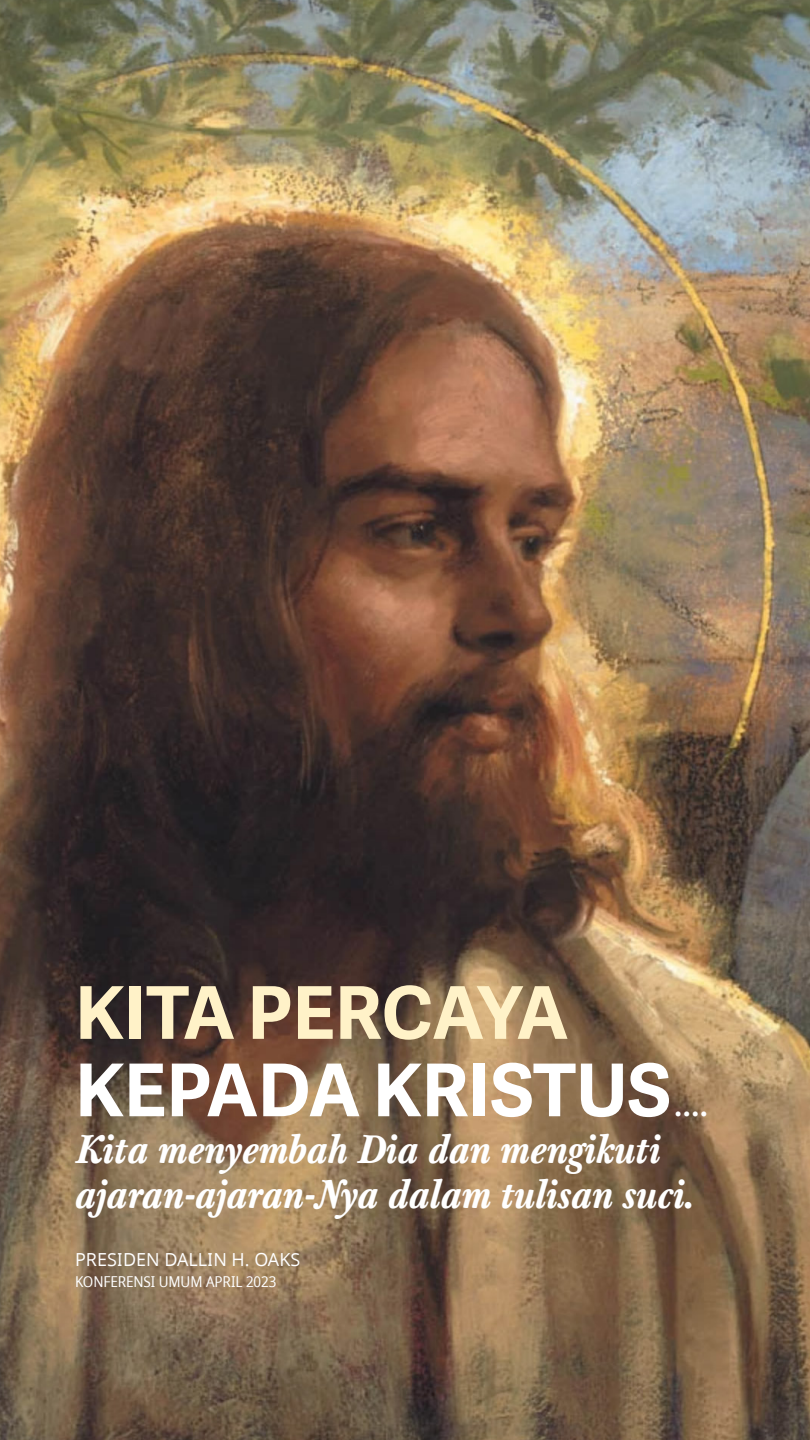
<style>
.page{position:relative;width:810px;height:1440px;background:#fff}
.page>*{position:absolute;margin:0;border:0;box-sizing:border-box;transform-origin:0 0}
.Pull_Quote_Oaks{font:700 72.75px/77.4px "Helamlds Lat";color:#fff}
.Pull_Quote_Oaks-2{font:italic 700 condensed 39.15px/45px "Mc Kay Prolds Lat";color:#fff}
.Pull_Quote_Oaks-3{font:italic 700 condensed 29.25px "Mc Kay Prolds Lat";color:#fff}
.Side_QT_Citation_Oak{font:18px "Dots Solidlds Lat";color:#fff}
.Side_QT_Citation_Oak-2{font:15px "Dots Solid Condlds Lat";letter-spacing:-.005em;color:#fff}
.s1{color:#fff2c8}
</style>
<div class="page">
<img style="left:0;top:0;width:810px;height:1440px">
<p class="Pull_Quote_Oaks" style="left:75px;top:973px;width:597px"><span class="s1">KITA PERCAYA<br></span>KEPADA KRISTUS</p>
<p class="Pull_Quote_Oaks-3" style="left:673px;top:1083px;width:37px">….</p>
<p class="Pull_Quote_Oaks-2" style="left:75px;top:1127px;width:621px">Kita menyembah Dia dan mengikuti ajaran--ajaran--Nya dalam tulisan suci.</p>
<p class="Side_QT_Citation_Oak" style="left:75px;top:1246px;width:227px">PRESIDEN DALLIN H. OAKS</p>
<p class="Side_QT_Citation_Oak-2" style="left:75px;top:1271px;width:203px">KONFERENSI UMUM APRIL 2023</p>
</div>
